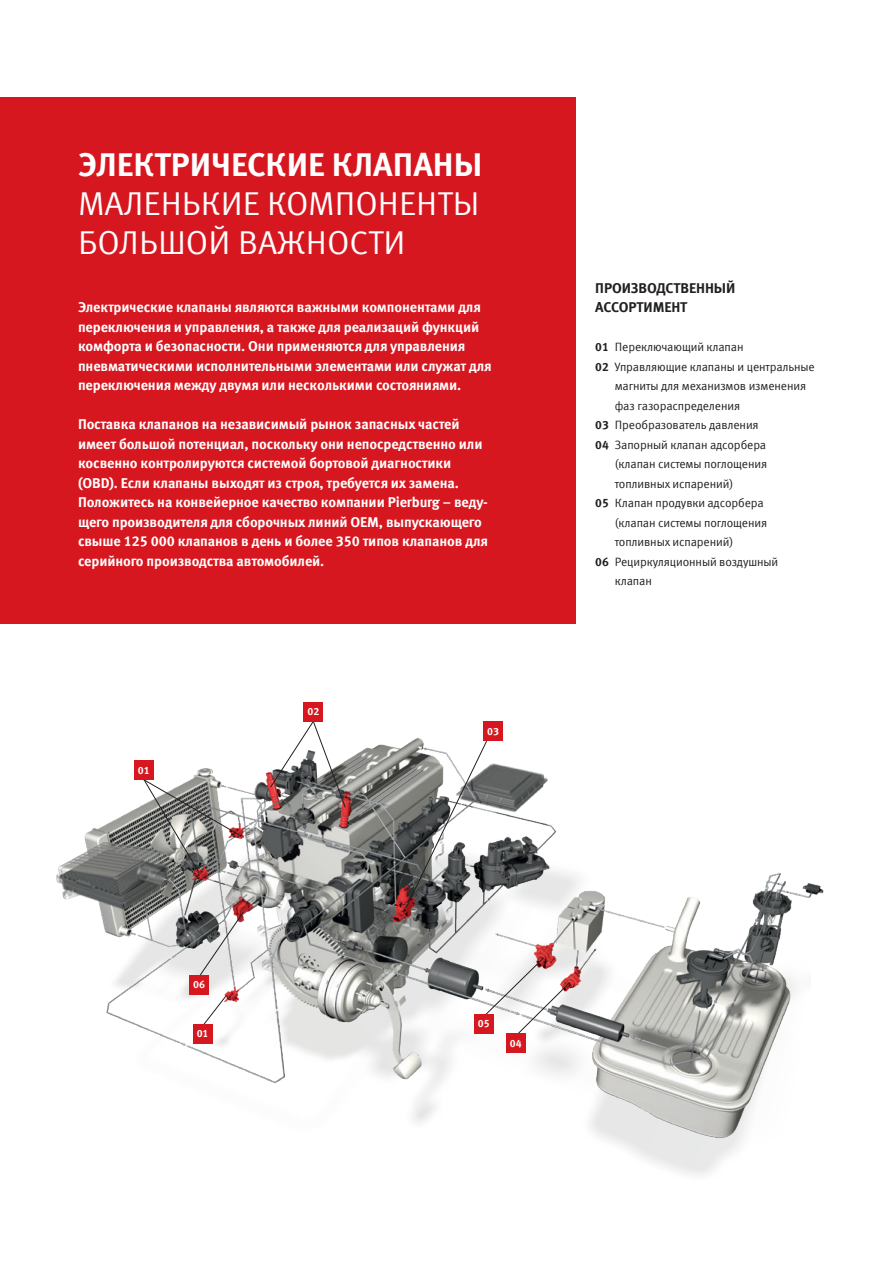
<style>
.page{position:relative;width:893px;height:1263px;background:#fff}
.page>*{position:absolute;margin:0;border:0;box-sizing:border-box;transform-origin:0 0}
.t1{font:33px/39px "Meta Offc Pro Norm";color:#fff}
.t2{font:700 33px "Meta Offc Pro";color:#fff}
.t3{font:700 14.25px/19.5px "Meta Offc Pro";letter-spacing:-.01em;color:#fff}
.t4{font:700 14.25px/19.5px "Meta Offc Pro";letter-spacing:-.01em;color:#231f20}
.t5{font:12px "Meta Offc Pro Norm";letter-spacing:-.01em;color:#231f20}
.t6{font:700 10.5px "Meta Offc Pro";color:#fff}
.s1{font-family:"Meta Offc Pro";font-weight:700}
</style>
<div class="page">
<img style="left:56px;top:702px;width:768px;height:474px">
<div style="left:506px;top:1034px;width:19px;height:19px;background:#d7171f"></div>
<svg style="left:482px;top:957px;width:89px;height:81px"></svg>
<div style="left:474px;top:1014px;width:20px;height:19px;background:#d7171f"></div>
<svg style="left:405px;top:740px;width:83px;height:168px"></svg>
<svg style="left:195px;top:911px;width:49px;height:71px"></svg>
<div style="left:189px;top:975px;width:20px;height:20px;background:#d7171f"></div>
<svg style="left:199px;top:995px;width:28px;height:35px"></svg>
<svg style="left:140px;top:777px;width:100px;height:97px"></svg>
<div style="left:134px;top:760px;width:19px;height:20px;background:#d7171f"></div>
<svg style="left:270px;top:718px;width:76px;height:90px"></svg>
<div style="left:304px;top:702px;width:19px;height:19px;background:#d7171f"></div>
<div style="left:483px;top:722px;width:20px;height:19px;background:#d7171f"></div>
<div style="left:0;top:97px;width:576px;height:527px;background:#d7171f"></div>
<div style="left:193px;top:1024px;width:19px;height:19px;background:#d7171f"></div>
<h1 class="t2" style="left:78px;top:138px;width:406px">ЭЛЕКТРИЧЕСКИЕ КЛАПАНЫ</h1>
<h1 class="t1" style="left:78px;top:181px;width:403px">МАЛЕНЬКИЕ КОМПОНЕНТЫ<br>БОЛЬШОЙ ВАЖНОСТИ</h1>
<p class="t3" style="left:78px;top:296px;width:415px">Электрические клапаны являются важными компонентами для переключения и управления, а также для реализаций функций комфорта и безопасности. Они применяются для управления пневматическими исполнительными элементами или служат для переключения между двумя или несколькими состояниями.</p>
<p class="t3" style="left:78px;top:413px;width:411px">Поставка клапанов на независимый рынок запасных частей имеет большой потенциал, поскольку они непосредственно или косвенно контролируются системой бортовой диагностики (OBD). Если клапаны выходят из строя, требуется их замена.<br>Положитесь на конвейерное качество компании Pierburg – веду&shy;щего производителя для сборочных линий OEM, выпускающего свыше 125 000 клапанов в день и более 350 типов клапанов для серийного производства автомобилей.</p>
<p class="t6" style="left:138px;top:762px;width:13px">01</p>
<p class="t6" style="left:307px;top:703px;width:13px">02</p>
<p class="t6" style="left:487px;top:723px;width:13px">03</p>
<p class="t4" style="left:595px;top:277px;width:142px">ПРОИЗВОДСТВЕННЫЙ<br>АССОРТИМЕНТ</p>
<p class="t5" style="left:595px;top:338px;width:150px"><span class="s1">01</span> Переключающий клапан</p>
<p class="t5" style="left:595px;top:357px;width:221px"><span class="s1">02</span> Управляющие клапаны и центральные</p>
<p class="t5" style="left:615px;top:377px;width:193px">магниты для механизмов изменения</p>
<p class="t5" style="left:615px;top:396px;width:127px">фаз газораспределения</p>
<p class="t5" style="left:595px;top:416px;width:165px"><span class="s1">03</span> Преобразователь давления</p>
<p class="t5" style="left:595px;top:435px;width:172px"><span class="s1">04</span> Запорный клапан адсорбера</p>
<p class="t5" style="left:615px;top:455px;width:154px">(клапан системы поглощения</p>
<p class="t5" style="left:615px;top:474px;width:120px">топливных испарений)</p>
<p class="t5" style="left:595px;top:494px;width:170px"><span class="s1">05</span> Клапан продувки адсорбера</p>
<p class="t5" style="left:615px;top:513px;width:154px">(клапан системы поглощения</p>
<p class="t5" style="left:615px;top:533px;width:120px">топливных испарений)</p>
<p class="t5" style="left:595px;top:552px;width:184px"><span class="s1">06</span> Рециркуляционный воздушный</p>
<p class="t5" style="left:615px;top:572px;width:39px">клапан</p>
<p class="t6" style="left:193px;top:976px;width:13px">06</p>
<p class="t6" style="left:197px;top:1025px;width:13px">01</p>
<p class="t6" style="left:478px;top:1015px;width:13px">05</p>
<p class="t6" style="left:510px;top:1035px;width:13px">04</p>
</div>
